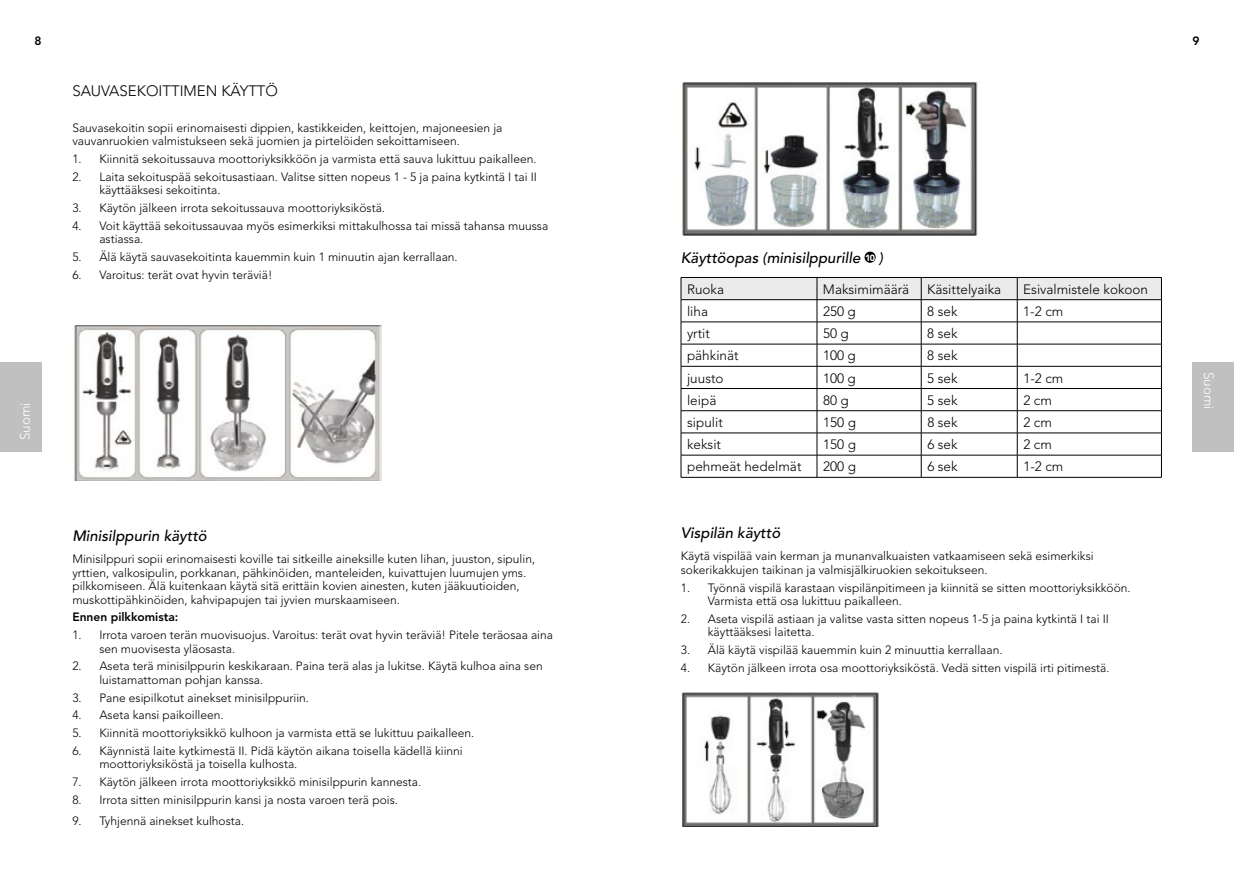
<style>
.page{position:relative;width:1234px;height:893px;background:#fff}
.page>*{position:absolute;margin:0;border:0;box-sizing:border-box;transform-origin:0 0}
.t1{font:italic 500 15px "Avenir LT Std";color:#000}
.t2{font:300 15px "Avenir LT Std";color:#000}
.t3{font:300 13.5px "Avenir LT Std";color:#000}
.t4{font:300 13.5px "Avenir LT Pro";color:#fff}
.t5{font:300 12px/13.5px "Avenir LT Std";color:#000}
.t6{font:800 12px "Avenir LT Std";color:#000}
.t7{font:800 12px "Avenir LT Pro";color:#000}
.s1{font-weight:900;font-style:normal;font-size:9px;color:#fff}
</style>
<div class="page">
<div style="left:1192px;top:363px;width:41px;height:89px;background:#c0c0c0"></div>
<div style="left:0;top:363px;width:41px;height:89px;background:#c0c0c0"></div>
<img style="left:72px;top:326px;width:309px;height:155px">
<img style="left:682px;top:82px;width:296px;height:153px">
<div style="left:864px;top:252px;width:11px;height:11px;background:#000;border-radius:50%"></div>
<svg style="left:680px;top:277px;width:481px;height:200px"></svg>
<hr style="left:680px;top:477px;width:136px;height:1px;background:#000">
<hr style="left:816px;top:477px;width:105px;height:1px;background:#000">
<hr style="left:921px;top:477px;width:96px;height:1px;background:#000">
<hr style="left:1017px;top:477px;width:144px;height:1px;background:#000">
<img style="left:681px;top:692px;width:198px;height:135px">
<p class="t7" style="left:34px;top:33px;width:9px">8</p>
<p class="t7" style="left:1192px;top:33px;width:9px">9</p>
<p class="t2" style="left:72px;top:82px;width:207px">SAUVASEKOITTIMEN KÄYTTÖ</p>
<p class="t5" style="left:72px;top:121px;width:431px">Sauvasekoitin sopii erinomaisesti dippien, kastikkeiden, keittojen, majoneesien ja vauvanruokien valmistukseen sekä juomien ja pirtelöiden sekoittamiseen.</p>
<p class="t5" style="left:72px;top:152px;width:465px">1. Kiinnitä sekoitussauva moottoriyksikköön ja varmista että sauva lukittuu paikalleen.</p>
<p class="t5" style="left:99px;top:170px;width:439px;text-indent:-27px">2. Laita sekoituspää sekoitusastiaan. Valitse sitten nopeus 1 - 5 ja paina kytkintä I tai II käyttääksesi sekoitinta.</p>
<p class="t5" style="left:72px;top:201px;width:314px">3. Käytön jälkeen irrota sekoitussauva moottoriyksiköstä.</p>
<p class="t5" style="left:99px;top:219px;width:450px;text-indent:-27px">4. Voit käyttää sekoitussauvaa myös esimerkiksi mittakulhossa tai missä tahansa muussa astiassa.</p>
<p class="t5" style="left:72px;top:250px;width:387px">5. Älä käytä sauvasekoitinta kauemmin kuin 1 minuutin ajan kerrallaan.</p>
<p class="t5" style="left:72px;top:268px;width:201px">6. Varoitus: terät ovat hyvin teräviä!</p>
<p class="t1" style="left:680px;top:249px;width:204px">Käyttöopas (minisilppurille <span class="s1">10</span> )</p>
<p class="t3" style="left:687px;top:281px;width:39px">Ruoka</p>
<p class="t3" style="left:822px;top:281px;width:88px">Maksimimäärä</p>
<p class="t3" style="left:927px;top:281px;width:75px">Käsittelyaika</p>
<p class="t3" style="left:1023px;top:281px;width:126px">Esivalmistele kokoon</p>
<p class="t3" style="left:687px;top:303px;width:22px">liha</p>
<p class="t3" style="left:822px;top:303px;width:34px">250 g</p>
<p class="t3" style="left:927px;top:303px;width:32px">8 sek</p>
<p class="t3" style="left:1023px;top:303px;width:42px">1-2 cm</p>
<p class="t3" style="left:687px;top:325px;width:24px">yrtit</p>
<p class="t3" style="left:822px;top:325px;width:27px">50 g</p>
<p class="t3" style="left:927px;top:325px;width:32px">8 sek</p>
<p class="t3" style="left:687px;top:348px;width:53px">pähkinät</p>
<p class="t3" style="left:822px;top:348px;width:34px">100 g</p>
<p class="t3" style="left:927px;top:348px;width:32px">8 sek</p>
<p class="t3" style="left:687px;top:370px;width:38px">juusto</p>
<p class="t3" style="left:822px;top:370px;width:34px">100 g</p>
<p class="t3" style="left:927px;top:370px;width:32px">5 sek</p>
<p class="t3" style="left:1023px;top:370px;width:42px">1-2 cm</p>
<p class="t3" style="left:687px;top:392px;width:31px">leipä</p>
<p class="t3" style="left:822px;top:392px;width:27px">80 g</p>
<p class="t3" style="left:927px;top:392px;width:32px">5 sek</p>
<p class="t3" style="left:1023px;top:392px;width:30px">2 cm</p>
<p class="t3" style="left:687px;top:414px;width:37px">sipulit</p>
<p class="t3" style="left:822px;top:414px;width:34px">150 g</p>
<p class="t3" style="left:927px;top:414px;width:32px">8 sek</p>
<p class="t3" style="left:1023px;top:414px;width:30px">2 cm</p>
<p class="t3" style="left:687px;top:437px;width:35px">keksit</p>
<p class="t3" style="left:822px;top:437px;width:34px">150 g</p>
<p class="t3" style="left:927px;top:437px;width:32px">6 sek</p>
<p class="t3" style="left:1023px;top:437px;width:30px">2 cm</p>
<p class="t3" style="left:687px;top:459px;width:116px">pehmeät hedelmät</p>
<p class="t3" style="left:822px;top:459px;width:34px">200 g</p>
<p class="t3" style="left:927px;top:459px;width:32px">6 sek</p>
<p class="t3" style="left:1023px;top:459px;width:42px">1-2 cm</p>
<p class="t4" style="left:1216px;top:372px;width:39px;rotate:90deg">Suomi</p>
<p class="t4" style="left:17px;top:440px;width:39px;rotate:-90deg">Suomi</p>
<p class="t1" style="left:72px;top:527px;width:136px">Minisilppurin käyttö</p>
<p class="t5" style="left:72px;top:552px;width:464px">Minisilppuri sopii erinomaisesti koville tai sitkeille aineksille kuten lihan, juuston, sipulin, yrttien, valkosipulin, porkkanan, pähkinöiden, manteleiden, kuivattujen luumujen yms. pilkkomiseen. Älä kuitenkaan käytä sitä erittäin kovien ainesten, kuten jääkuutioiden, muskottipähkinöiden, kahvipapujen tai jyvien murskaamiseen.</p>
<p class="t6" style="left:72px;top:610px;width:107px">Ennen pilkkomista:</p>
<p class="t5" style="left:99px;top:628px;width:455px;text-indent:-27px">1. Irrota varoen terän muovisuojus. Varoitus: terät ovat hyvin teräviä! Pitele teräosaa aina sen muovisesta yläosasta.</p>
<p class="t5" style="left:99px;top:660px;width:445px;text-indent:-27px">2. Aseta terä minisilppurin keskikaraan. Paina terä alas ja lukitse. Käytä kulhoa aina sen luistamattoman pohjan kanssa.</p>
<p class="t5" style="left:72px;top:691px;width:238px">3. Pane esipilkotut ainekset minisilppuriin.</p>
<p class="t5" style="left:72px;top:709px;width:153px">4. Aseta kansi paikoilleen.</p>
<p class="t5" style="left:72px;top:726px;width:403px">5. Kiinnitä moottoriyksikkö kulhoon ja varmista että se lukittuu paikalleen.</p>
<p class="t5" style="left:99px;top:744px;width:365px;text-indent:-27px">6. Käynnistä laite kytkimestä II. Pidä käytön aikana toisella kädellä kiinni moottoriyksiköstä ja toisella kulhosta.</p>
<p class="t5" style="left:72px;top:775px;width:350px">7. Käytön jälkeen irrota moottoriyksikkö minisilppurin kannesta.</p>
<p class="t5" style="left:72px;top:793px;width:327px">8. Irrota sitten minisilppurin kansi ja nosta varoen terä pois.</p>
<p class="t5" style="left:72px;top:814px;width:173px">9. Tyhjennä ainekset kulhosta.</p>
<p class="t1" style="left:680px;top:524px;width:101px">Vispilän käyttö</p>
<p class="t5" style="left:680px;top:549px;width:414px">Käytä vispilää vain kerman ja munanvalkuaisten vatkaamiseen sekä esimerkiksi sokerikakkujen taikinan ja valmisjälkiruokien sekoitukseen.</p>
<p class="t5" style="left:707px;top:581px;width:424px;text-indent:-27px">1. Työnnä vispilä karastaan vispilänpitimeen ja kiinnitä se sitten moottoriyksikköön.<br>Varmista että osa lukittuu paikalleen.</p>
<p class="t5" style="left:707px;top:612px;width:402px;text-indent:-27px">2. Aseta vispilä astiaan ja valitse vasta sitten nopeus 1-5 ja paina kytkintä I tai II käyttääksesi laitetta.</p>
<p class="t5" style="left:680px;top:643px;width:323px">3. Älä käytä vispilää kauemmin kuin 2 minuuttia kerrallaan.</p>
<p class="t5" style="left:680px;top:661px;width:430px">4. Käytön jälkeen irrota osa moottoriyksiköstä. Vedä sitten vispilä irti pitimestä.</p>
</div>
